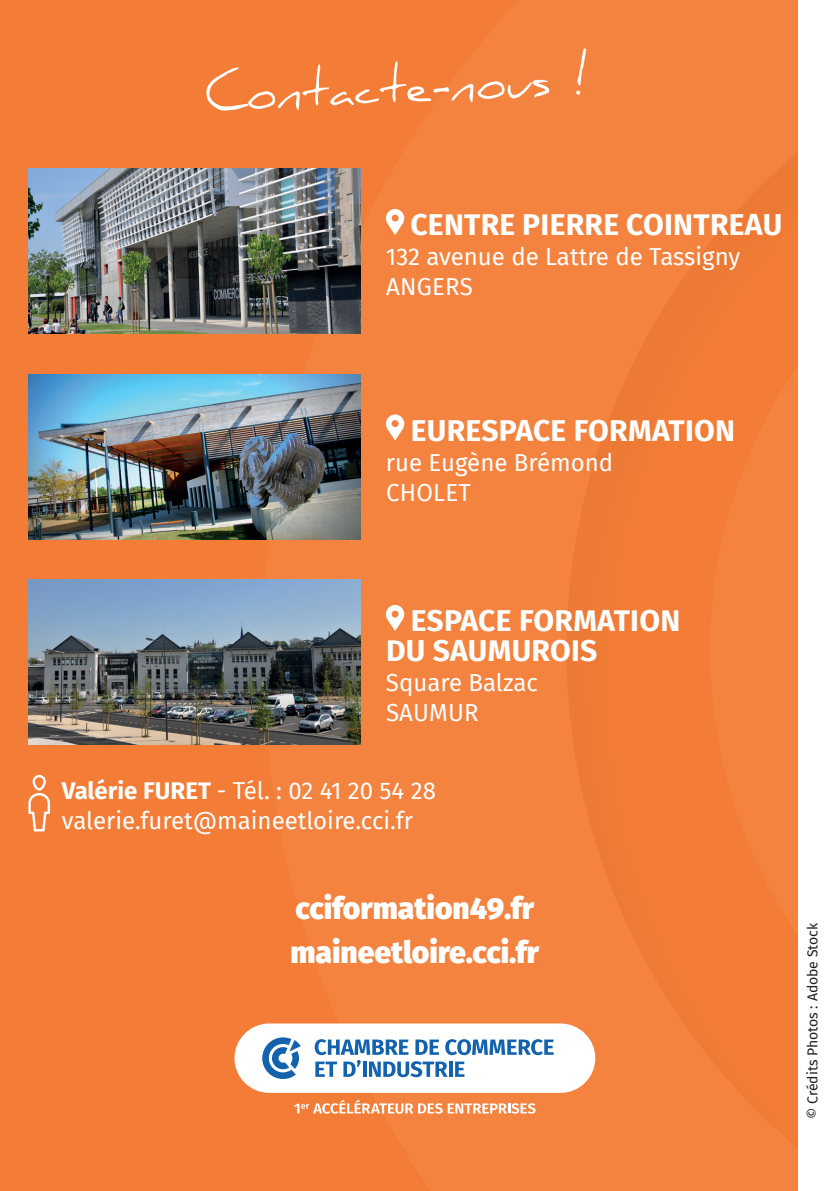
<style>
.page{position:relative;width:840px;height:1191px;background:#fff}
.page>*{position:absolute;margin:0;border:0;box-sizing:border-box;transform-origin:0 0}
.t1{font:50px "Daniel";color:#fff}
.t2{font:700 30px/30px "Fira Sans";letter-spacing:.01em;color:#fff}
.t3{font:900 30px/44px "Fira Sans";color:#fff}
.t4{font:24px/30px "Fira Sans";color:#fff}
.t5{font:14px "Fira Sans";color:#231f20}
.s1{font-weight:700}
</style>
<div class="page">
<div style="left:0;top:0;width:797px;height:1191px;background:#f3833f"></div>
<div style="left:234px;top:1023px;width:361px;height:69px;background:#fff;border-radius:35px"></div>
<svg style="left:262px;top:1037px;width:38px;height:42px"></svg>
<svg style="left:314px;top:1039px;width:239px;height:38px"></svg>
<svg style="left:294px;top:1100px;width:241px;height:13px"></svg>
<svg style="left:386px;top:209px;width:18px;height:26px"></svg>
<img style="left:28px;top:168px;width:332px;height:166px">
<img style="left:28px;top:374px;width:332px;height:165px">
<svg style="left:386px;top:414px;width:18px;height:26px"></svg>
<img style="left:28px;top:579px;width:332px;height:165px">
<svg style="left:386px;top:605px;width:18px;height:26px"></svg>
<svg style="left:28px;top:775px;width:22px;height:56px"></svg>
<h1 class="t1" style="left:203px;top:66px;width:386px;rotate:-3deg">Contacte-nous !</h1>
<p class="t2" style="left:410px;top:207px;width:373px">CENTRE PIERRE COINTREAU</p>
<p class="t4" style="left:386px;top:241px;width:356px">132 avenue de Lattre de Tassigny<br>ANGERS</p>
<p class="t2" style="left:410px;top:413px;width:325px">EURESPACE FORMATION</p>
<p class="t4" style="left:386px;top:446px;width:229px">rue Eugène Brémond<br>CHOLET</p>
<p class="t2" style="left:386px;top:603px;width:295px;text-indent:25px">ESPACE FORMATION<br>DU SAUMUROIS</p>
<p class="t4" style="left:386px;top:667px;width:153px">Square Balzac<br>SAUMUR</p>
<p class="t4" style="left:62px;top:775px;width:375px"><span class="s1">Valérie FURET</span> - Tél. : 02 41 20 54 28 valerie.furet@maineetloire.cci.fr</p>
<p class="t3" style="left:290px;top:883px;width:250px">cciformation49.fr maineetloire.cci.fr</p>
<p class="t5" style="left:801px;top:1119px;width:198px;rotate:-90deg">© Crédits Photos : Adobe Stock</p>
</div>
